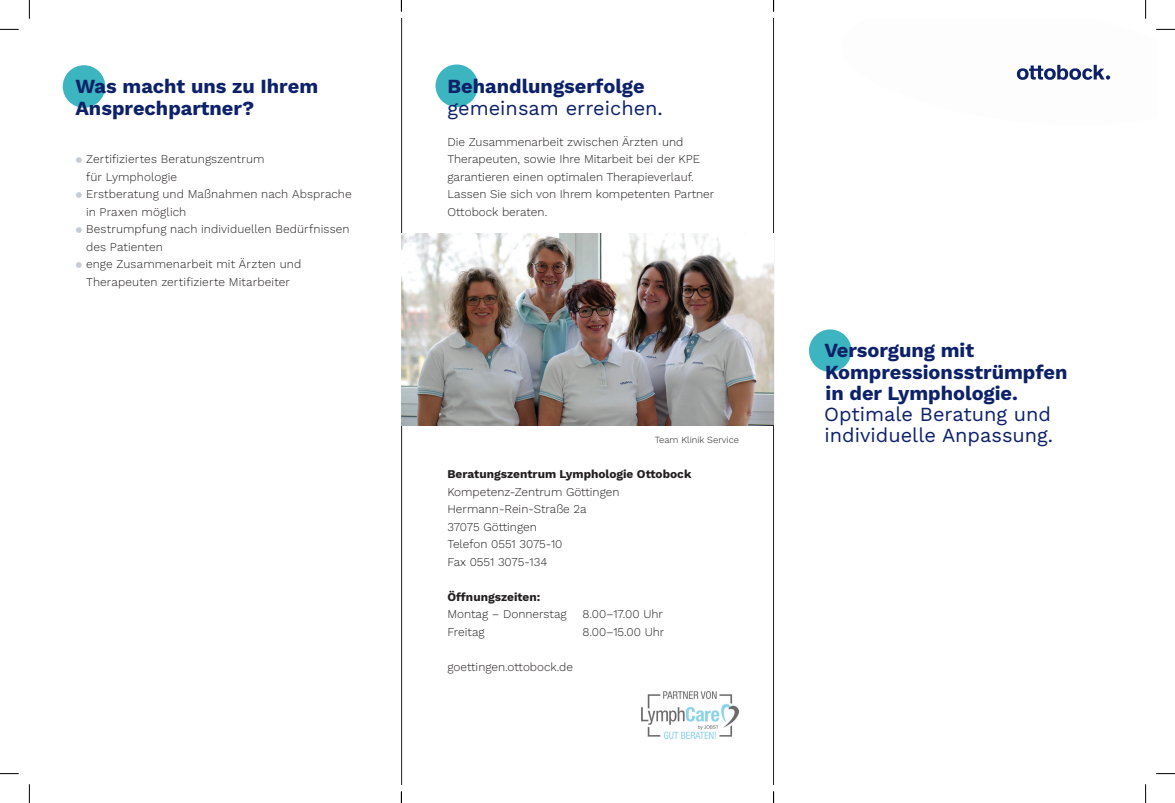
<style>
.page{position:relative;width:1175px;height:803px;background:#fff}
.page>*{position:absolute;margin:0;border:0;box-sizing:border-box;transform-origin:0 0}
.t1{font:700 20px/21.2px "Work Sans";color:#0d2169}
.t2{font:20px/21.2px "Work Sans";color:#0d2169}
.t3{font:300 11.88px/17.5px "Work Sans";color:#231f20}
.t4{font:700 11.88px "Work Sans";color:#231f20}
.t5{font:300 9.38px "Work Sans";color:#231f20}
.s1{color:#c4ccd4}
</style>
<div class="page">
<hr style="left:401px;top:19px;width:1px;height:765px;background:#231f20">
<div style="left:436px;top:64px;width:42px;height:43px;background:#3cb5c1;border-radius:50%"></div>
<div style="left:809px;top:329px;width:42px;height:43px;background:#3cb5c1;border-radius:50%"></div>
<hr style="left:773px;top:19px;width:1px;height:765px;background:#231f20">
<svg style="left:1017px;top:65px;width:93px;height:15px"></svg>
<div style="left:63px;top:65px;width:42px;height:43px;background:#3cb5c1;border-radius:50%"></div>
<img style="left:641px;top:691px;width:97px;height:47px">
<img style="left:401px;top:233px;width:372px;height:193px">
<svg style="left:0;top:29px;width:19px;height:1px"></svg>
<svg style="left:1156px;top:29px;width:19px;height:1px"></svg>
<svg style="left:0;top:773px;width:19px;height:1px"></svg>
<svg style="left:1156px;top:773px;width:19px;height:1px"></svg>
<svg style="left:29px;top:0;width:1px;height:19px"></svg>
<svg style="left:29px;top:784px;width:1px;height:19px"></svg>
<svg style="left:1145px;top:0;width:1px;height:19px"></svg>
<svg style="left:1145px;top:784px;width:1px;height:19px"></svg>
<h1 class="t1" style="left:75px;top:75px;width:244px;line-height:21.9px">Was macht uns zu Ihrem<br>Ansprechpartner?</h1>
<p class="t3" style="left:75px;top:150px;width:191px"><span class="s1">⚫</span> Zertifiziertes Beratungszentrum</p>
<p class="t3" style="left:86px;top:167px;width:93px">für Lymphologie</p>
<p class="t3" style="left:75px;top:185px;width:278px"><span class="s1">⚫</span> Erstberatung und Maßnahmen nach Absprache</p>
<p class="t3" style="left:86px;top:202px;width:102px">in Praxen möglich</p>
<p class="t3" style="left:75px;top:220px;width:276px"><span class="s1">⚫</span> Bestrumpfung nach individuellen Bedürfnissen</p>
<p class="t3" style="left:86px;top:237px;width:78px">des Patienten</p>
<p class="t3" style="left:75px;top:255px;width:227px"><span class="s1">⚫</span> enge Zusammenarbeit mit Ärzten und</p>
<p class="t3" style="left:86px;top:272px;width:206px">Therapeuten zertifizierte Mitarbeiter</p>
<h1 class="t1" style="left:447px;top:75px;width:199px">Behandlungserfolge</h1>
<h1 class="t2" style="left:447px;top:97px;width:217px">gemeinsam erreichen.</h1>
<p class="t3" style="left:447px;top:132px;width:268px">Die Zusammenarbeit zwischen Ärzten und Therapeuten, sowie Ihre Mitarbeit bei der KPE garantieren einen optimalen Therapieverlauf.<br>Lassen Sie sich von Ihrem kompetenten Partner Ottobock beraten.</p>
<p class="t5" style="left:655px;top:433px;width:86px">Team Klinik Service</p>
<p class="t4" style="left:447px;top:465px;width:245px">Beratungszentrum Lymphologie Ottobock</p>
<p class="t3" style="left:447px;top:482px;width:173px">Kompetenz-Zentrum Göttingen<br>Hermann-Rein-Straße 2a<br>37075 Göttingen<br>Telefon 0551 3075-10<br>Fax 0551 3075-134</p>
<p class="t4" style="left:447px;top:588px;width:94px">Öffnungszeiten:</p>
<p class="t3" style="left:447px;top:605px;width:121px">Montag – Donnerstag</p>
<p class="t3" style="left:582px;top:605px;width:82px">8.00–17.00 Uhr</p>
<p class="t3" style="left:447px;top:622px;width:39px">Freitag</p>
<p class="t3" style="left:582px;top:622px;width:83px">8.00–15.00 Uhr</p>
<p class="t3" style="left:447px;top:657px;width:127px">goettingen.ottobock.de</p>
<h1 class="t1" style="left:824px;top:339px;width:245px">Versorgung mit<br>Kompressionsstrümpfen in der Lymphologie.</h1>
<h1 class="t2" style="left:824px;top:403px;width:231px">Optimale Beratung und individuelle Anpassung.</h1>
</div>
